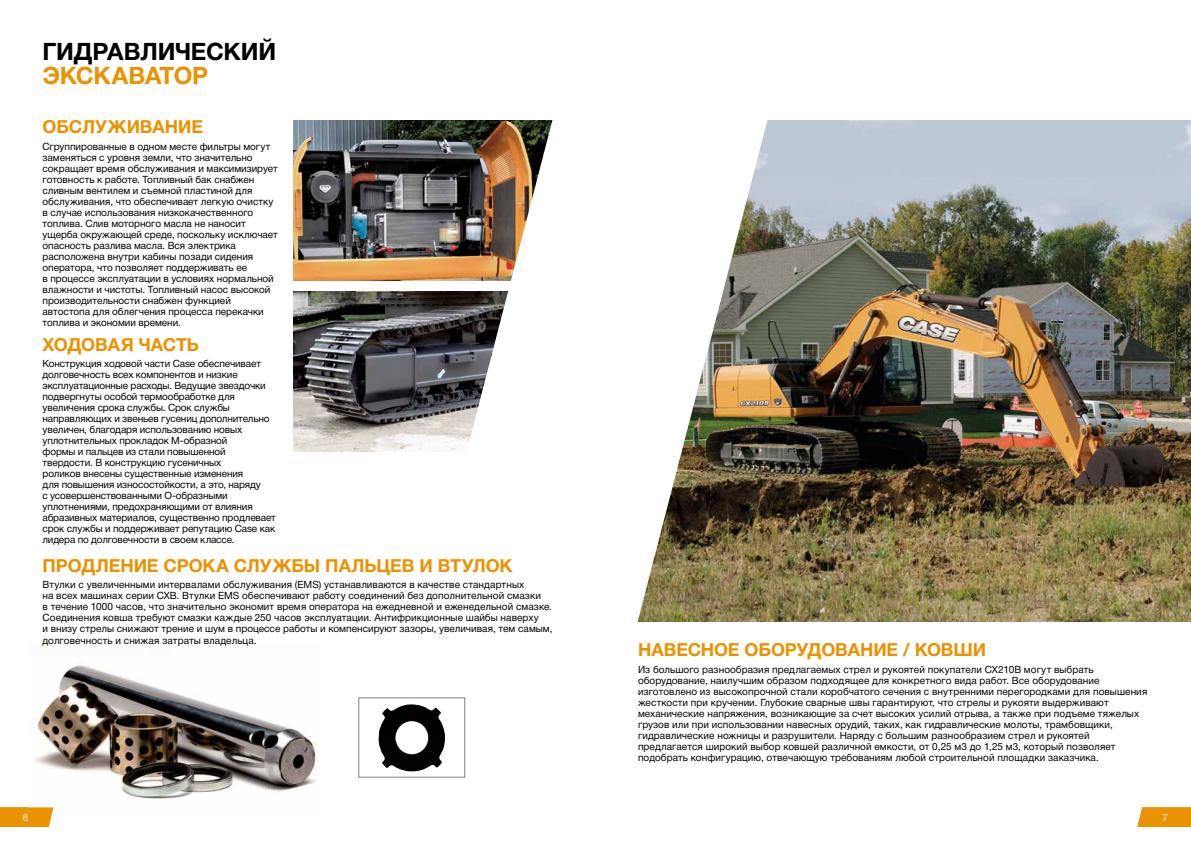
<style>
.page{position:relative;width:1191px;height:842px;background:#fff}
.page>*{position:absolute;margin:0;border:0;box-sizing:border-box;transform-origin:0 0}
.t1{font:700 24px "Helvetica Neue Cyr";letter-spacing:-.005em;color:#000}
.t2{font:700 24px "Helvetica Neue Cyr";letter-spacing:-.015em;color:#ea9200}
.t3{font:700 18px "Helvetica Neue Cyr";letter-spacing:-.005em;color:#ea9200}
.t4{font:10px/11px "Helvetica Neue Cyr";color:#000}
.t5{font:10px "Helvetica Neue Cyr";color:#fff}
</style>
<div class="page">
<img style="left:798px;top:120px;width:393px;height:502px">
<img style="left:293px;top:291px;width:73px;height:160px">
<img style="left:293px;top:120px;width:73px;height:160px">
<img style="left:366px;top:120px;width:432px;height:658px">
<img style="left:36px;top:663px;width:281px;height:146px">
<img style="left:378px;top:704px;width:67px;height:68px">
<div style="left:358px;top:697px;width:107px;height:81px;border:1px solid #818281"></div>
<svg style="left:0;top:807px;width:53px;height:20px"></svg>
<svg style="left:1137px;top:807px;width:54px;height:20px"></svg>
<h1 class="t1" style="left:43px;top:38px;width:235px">ГИДРАВЛИЧЕСКИЙ</h1>
<h1 class="t2" style="left:43px;top:62px;width:167px">ЭКСКАВАТОР</h1>
<h2 class="t3" style="left:43px;top:117px;width:162px">ОБСЛУЖИВАНИЕ</h2>
<p class="t4" style="left:43px;top:141px;width:237px">Сгруппированные в одном месте фильтры могут заменяться с уровня земли, что значительно сокращает время обслуживания и максимизирует готовность к работе. Топливный бак снабжен сливным вентилем и съемной пластиной для обслуживания, что обеспечивает легкую очистку в случае использования низкокачественного топлива. Слив моторного масла не наносит ущерба окружающей среде, поскольку исключает опасность разлива масла. Вся электрика расположена внутри кабины позади сидения оператора, что позволяет поддерживать ее<br>в процессе эксплуатации в условиях нормальной влажности и чистоты. Топливный насос высокой производительности снабжен функцией автостопа для облегчения процесса перекачки топлива и экономии времени.</p>
<h2 class="t3" style="left:43px;top:334px;width:158px">ХОДОВАЯ ЧАСТЬ</h2>
<p class="t4" style="left:43px;top:358px;width:235px">Конструкция ходовой части Case обеспечивает долговечность всех компонентов и низкие эксплуатационные расходы. Ведущие звездочки подвергнуты особой термообработке для увеличения срока службы. Срок службы направляющих и звеньев гусениц дополнительно увеличен, благодаря использованию новых уплотнительных прокладок М-образной<br>формы и пальцев из стали повышенной твердости. В конструкцию гусеничных<br>роликов внесены существенные изменения<br>для повышения износостойкости, а это, наряду<br>с усовершенствованными О-образными уплотнениями, предохраняющими от влияния абразивных материалов, существенно продлевает срок службы и поддерживает репутацию Case как лидера по долговечности в своем классе.</p>
<h2 class="t3" style="left:43px;top:555px;width:471px">ПРОДЛЕНИЕ СРОКА СЛУЖБЫ ПАЛЬЦЕВ И ВТУЛОК</h2>
<p class="t4" style="left:43px;top:579px;width:511px">Втулки с увеличенными интервалами обслуживания (EМS) устанавливаются в качестве стандартных<br>на всех машинах серии СХВ. Втулки EМS обеспечивают работу соединений без дополнительной смазки<br>в течение 1000 часов, что значительно экономит время оператора на ежедневной и еженедельной смазке.<br>Соединения ковша требуют смазки каждые 250 часов эксплуатации. Антифрикционные шайбы наверху<br>и внизу стрелы снижают трение и шум в процессе работы и компенсируют зазоры, увеличивая, тем самым, долговечность и снижая затраты владельца.</p>
<h2 class="t3" style="left:638px;top:640px;width:349px">НАВЕСНОЕ ОБОРУДОВАНИЕ / КОВШИ</h2>
<p class="t4" style="left:638px;top:664px;width:511px">Из большого разнообразия предлагаемых стрел и рукоятей покупатели СХ210В могут выбрать оборудование, наилучшим образом подходящее для конкретного вида работ. Все оборудование изготовлено из высокопрочной стали коробчатого сечения с внутренними перегородками для повышения жесткости при кручении. Глубокие сварные швы гарантируют, что стрелы и рукояти выдерживают механические напряжения, возникающие за счет высоких усилий отрыва, а также при подъеме тяжелых грузов или при использовании навесных орудий, таких, как гидравлические молоты, трамбовщики, гидравлические ножницы и разрушители. Наряду с большим разнообразием стрел и рукоятей предлагается широкий выбор ковшей различной емкости, от 0,25 м3 до 1,25 м3, который позволяет подобрать конфигурацию, отвечающую требованиям любой строительной площадки заказчика.</p>
<p class="t5" style="left:23px;top:812px;width:7px">6</p>
<p class="t5" style="left:1162px;top:812px;width:7px">7</p>
</div>
